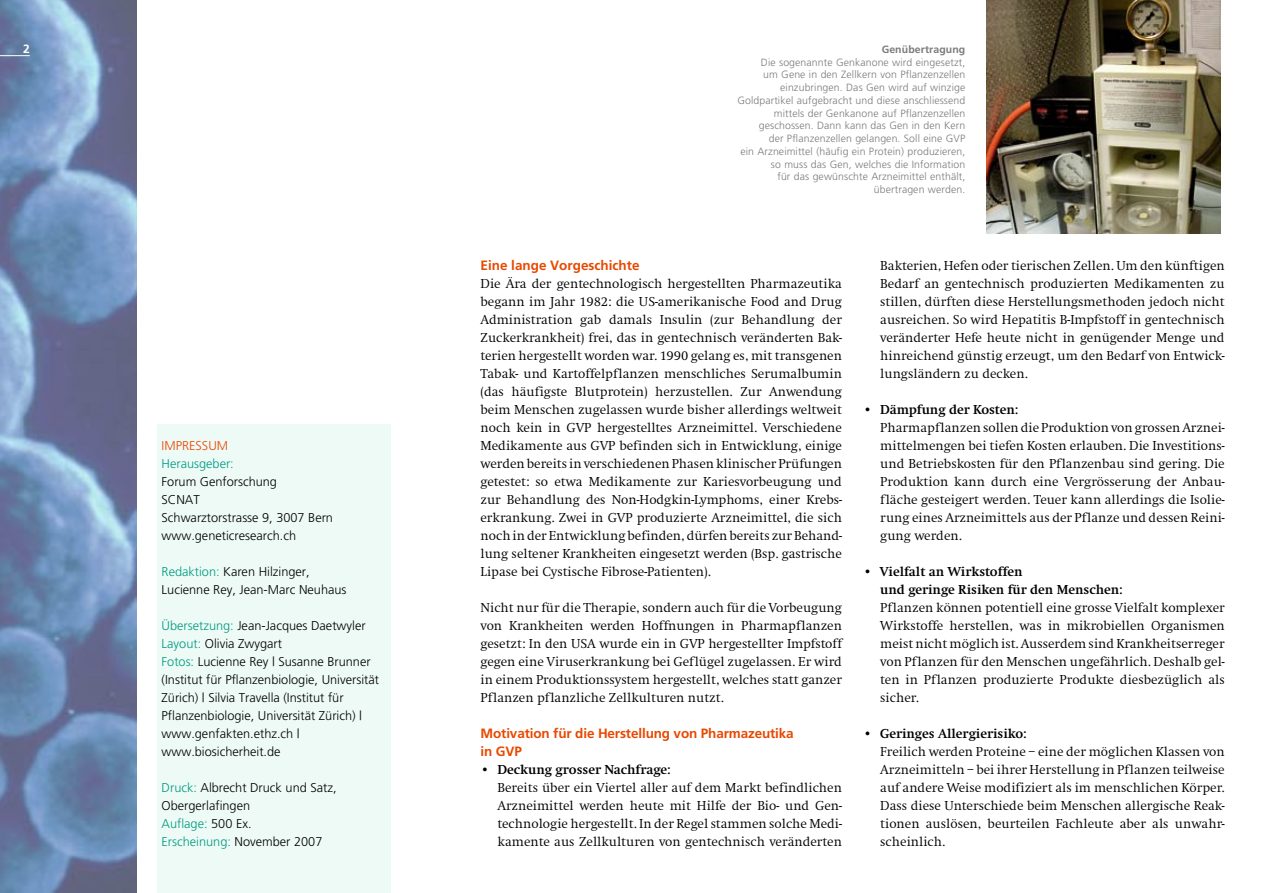
<style>
.page{position:relative;width:1263px;height:893px;background:#fff}
.page>*{position:absolute;margin:0;border:0;box-sizing:border-box;transform-origin:0 0}
.t1{font:300 13.5px/18px "Swift";color:#000;text-align:justify}
.t2{font:700 13.5px/18px "Swift";color:#000}
.t3{font:700 13.5px/18px "Frutiger";letter-spacing:-.01em;color:#e84800}
.t4{font:300 12.75px/18px "Frutiger";color:#000}
.t5{font:300 12.75px "Frutiger";color:#009b82}
.t6{font:300 12.75px "Frutiger";color:#e84800}
.t7{font:300 10.5px/12.8px "Frutiger";letter-spacing:.01em;color:#7a7b7d;text-align:right}
.t8{font:700 10.5px "Frutiger";letter-spacing:.01em;color:#7a7b7d}
.s1{color:#009b82}
</style>
<div class="page">
<img style="left:986px;top:0;width:234px;height:234px">
<img style="left:0;top:0;width:136px;height:893px">
<hr style="left:0;top:55px;width:30px;height:1px;background:#fff">
<div style="left:157px;top:424px;width:234px;height:469px;background:#eefaf6"></div>
<svg style="left:24px;top:45px;width:5px;height:8px"></svg>
<p class="t6" style="left:162px;top:438px;width:68px">IMPRESSUM</p>
<p class="t5" style="left:162px;top:456px;width:74px">Herausgeber:</p>
<p class="t4" style="left:162px;top:473px;width:173px">Forum Genforschung<br>SCNAT<br>Schwarztorstrasse 9, 3007 Bern www.geneticresearch.ch</p>
<p class="t4" style="left:162px;top:563px;width:186px"><span class="s1">Redaktion:</span> Karen Hilzinger,<br>Lucienne Rey, Jean-Marc Neuhaus</p>
<p class="t4" style="left:162px;top:617px;width:219px"><span class="s1">übersetzung:</span> Jean-Jacques Daetwyler <span class="s1">Layout:</span> Olivia Zwygart<br><span class="s1">Fotos:</span> Lucienne Rey | Susanne Brunner (Institut für Pflanzenbiologie, Universität Zürich) | Silvia Travella (Institut für Pflanzenbiologie, Universität Zürich) | www.genfakten.ethz.ch | www.biosicherheit.de</p>
<p class="t4" style="left:162px;top:779px;width:176px"><span class="s1">Druck:</span> Albrecht Druck und Satz,<br>Obergerlafingen<br><span class="s1">Auflage:</span> 500 Ex.<br><span class="s1">Erscheinung:</span> November 2007</p>
<p class="t8" style="left:882px;top:43px;width:85px">Genübertragung</p>
<p class="t7" style="left:737px;top:56px;width:229px">Die sogenannte Genkanone wird eingesetzt,<br>um Gene in den Zellkern von Pflanzenzellen einzubringen. Das Gen wird auf winzige Goldpartikel aufgebracht und diese anschliessend mittels der Genkanone auf Pflanzenzellen geschossen. Dann kann das Gen in den Kern<br>der Pflanzenzellen gelangen. Soll eine GVP<br>ein Arzneimittel (häufig ein Protein) produzieren, so muss das Gen, welches die Information<br>für das gewünschte Arzneimittel enthält, übertragen werden.</p>
<p class="t3" style="left:480px;top:256px;width:161px">Eine lange Vorgeschichte</p>
<p class="t1" style="left:480px;top:275px;width:363px">Die Ära der gentechnologisch hergestellten Pharmazeutika begann im Jahr 1982: die US-amerikanische Food and Drug Administration gab damals Insulin (zur Behandlung der Zucker-krankheit) frei, das in gentechnisch veränderten Bak&shy;terien hergestellt worden war. 1990 gelang es, mit trans-genen Tabak- und Kartoffelpflanzen menschliches Serumalbumin (das häufigste Blutprotein) herzustellen. Zur Anwendung beim Menschen zugelassen wurde bisher allerdings weltweit noch kein in GVP hergestelltes Arzneimittel. Verschiedene Medikamente aus GVP befinden sich in Entwicklung, einige werden bereits in verschiedenen Phasen klinischer Prüfungen getestet: so etwa Medikamente zur Kariesvorbeugung und zur Behandlung des Non-Hodgkin-Lymphoms, einer Krebs&shy;erkrankung. Zwei in GVP produzierte Arzneimittel, die sich noch in der Entwicklung befinden, dürfen bereits zur Behand&shy;lung seltener Krankheiten eingesetzt werden (Bsp. gastrische Lipase bei Cystische Fibrose-Patienten).</p>
<p class="t1" style="left:480px;top:599px;width:363px">Nicht nur für die Therapie, sondern auch für die Vorbeugung von Krankheiten werden Hoffnungen in Pharmapflanzen gesetzt: In den USA wurde ein in GVP hergestellter Impfstoff gegen eine Viruserkrankung bei Geflügel zugelassen. Er wird in einem Produktionssystem hergestellt, welches statt ganzer Pflanzen pflanzliche Zellkulturen nutzt.</p>
<p class="t3" style="left:480px;top:724px;width:315px">Motivation für die Herstellung von Pharmazeutika in GVP</p>
<p class="t2" style="left:480px;top:761px;width:191px">• Deckung grosser Nachfrage:</p>
<p class="t1" style="left:497px;top:779px;width:346px">Bereits über ein Viertel aller auf dem Markt befindlichen Arzneimittel werden heute mit Hilfe der Bio- und Gen&shy;technologie hergestellt. In der Regel stammen solche Medi&shy;kamente aus Zellkulturen von gentechnisch veränder-ten</p>
<p class="t1" style="left:880px;top:257px;width:346px">Bakterien, Hefen oder tierischen Zellen. Um den künftigen Bedarf an gentechnisch produzierten Medikamenten zu stillen, dürften diese Herstellungsmethoden jedoch nicht ausreichen. So wird Hepatitis B-Impfstoff in gentechnisch veränderter Hefe heute nicht in genügender Menge und hinreichend günstig erzeugt, um den Bedarf von Entwick&shy;lungs-ländern zu decken.</p>
<p class="t2" style="left:863px;top:401px;width:156px">• Dämpfung der Kosten:</p>
<p class="t1" style="left:880px;top:419px;width:346px">Pharmapflanzen sollen die Produktion von grossen Arznei&shy;mittelmengen bei tiefen Kosten erlauben. Die Investitions&shy;und Betriebskosten für den Pflanzenbau sind gering. Die Produktion kann durch eine Vergrösserung der Anbau&shy;fläche gesteigert werden. Teuer kann allerdings die Isolie&shy;rung eines Arzneimittels aus der Pflanze und dessen Reini&shy;gung werden.</p>
<p class="t2" style="left:880px;top:563px;width:244px;text-indent:-17px">• Vielfalt an Wirkstoffen<br>und geringe Risiken für den Menschen:</p>
<p class="t1" style="left:880px;top:599px;width:346px">Pflanzen können potentiell eine grosse Vielfalt komplexer Wirkstoffe herstellen, was in mikrobiellen Organismen meist nicht möglich ist. Ausserdem sind Krankheitserreger von Pflanzen für den Menschen ungefährlich. Deshalb gel&shy;ten in Pflanzen produzierte Produkte diesbezüglich als sicher.</p>
<p class="t2" style="left:863px;top:725px;width:165px">• Geringes Allergierisiko:</p>
<p class="t1" style="left:880px;top:743px;width:346px">Freilich werden Proteine – eine der möglichen Klassen von Arzneimitteln – bei ihrer Herstellung in Pflanzen teilweise auf andere Weise modifiziert als im menschlichen Körper.<br>Dass diese Unterschiede beim Menschen allergische Reak&shy;tio-nen auslösen, beurteilen Fachleute aber als unwahr&shy;schein-lich.</p>
</div>
